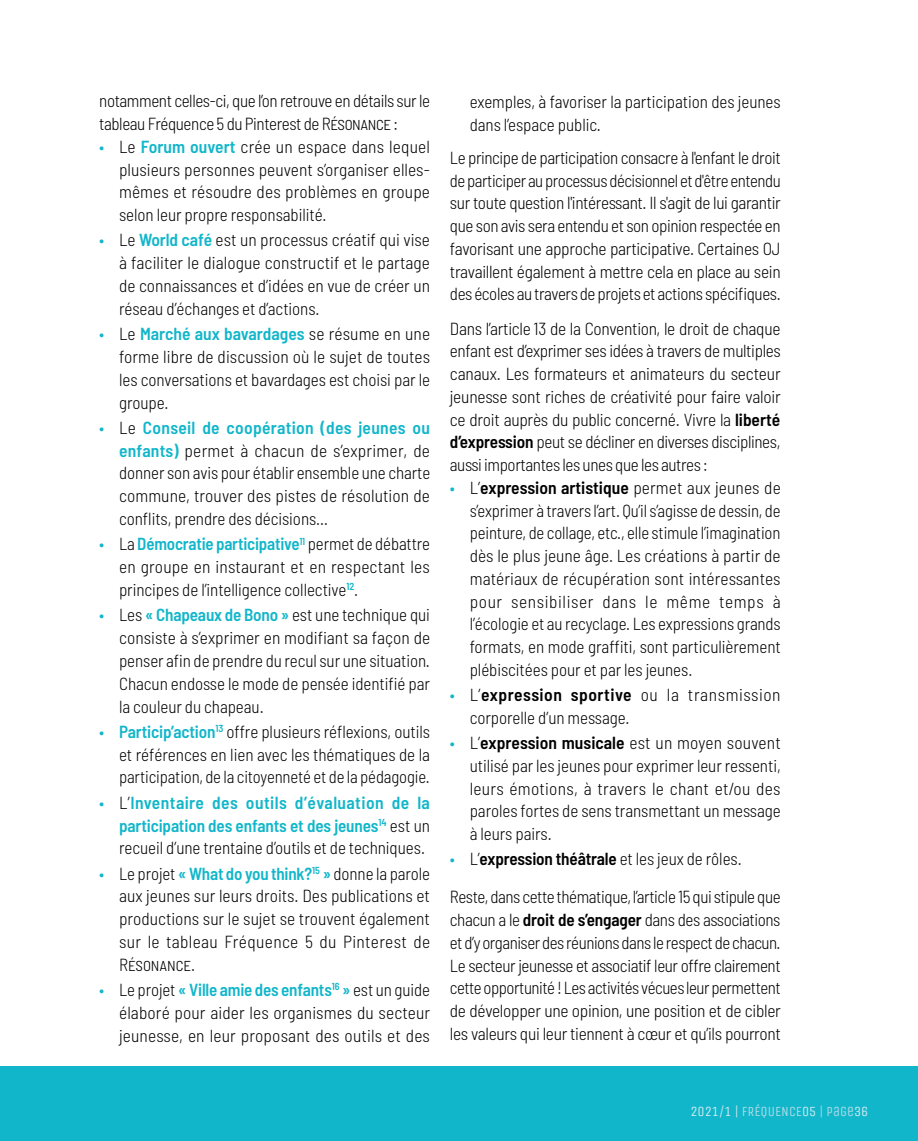
<style>
.page{position:relative;width:918px;height:1141px;background:#fff}
.page>*{position:absolute;margin:0;border:0;box-sizing:border-box;transform-origin:0 0}
.t1{font:300 semi-condensed 17.5px/22.8px "Barlow";letter-spacing:-.005em;color:#000;text-align:justify}
.t2{font:300 semi-condensed 17.5px/22.8px "Barlow";letter-spacing:-.025em;color:#000}
.t3{font:600 semi-condensed 17.5px/22.8px "Barlow";letter-spacing:-.01em;color:#11b6ca;text-align:justify}
.t4{font:14px "Unica One";color:#aedce6}
.s1{color:#11b6ca}
.s2{font-weight:600;color:#11b6ca}
.s3{font-weight:300}
.s4{font-weight:300;color:#000}
.s5{font-weight:600}
.s6{color:#d2ebf1}
</style>
<div class="page">
<div style="left:0;top:1067px;width:918px;height:74px;background:#11b6ca"></div>
<p class="t2" style="left:99px;top:89px;width:332px">notamment celles-ci, que l’on retrouve en détails sur le tableau Fréquence 5 du Pinterest de Résonance :</p>
<p class="t1" style="left:119px;top:135px;width:312px;text-indent:-20px"><span class="s1">•</span> Le <span class="s2">Forum ouvert</span> crée un espace dans lequel plusieurs personnes peuvent s’organiser elles&shy;mêmes et résoudre des problèmes en groupe selon leur propre responsabilité.</p>
<p class="t1" style="left:119px;top:228px;width:312px;text-indent:-20px"><span class="s1">•</span> Le <span class="s2">World café</span> est un processus créatif qui vise à faciliter le dialogue constructif et le partage de connaissances et d’idées en vue de créer un réseau d’échanges et d’actions.</p>
<p class="t1" style="left:119px;top:322px;width:312px;text-indent:-20px"><span class="s1">•</span> Le <span class="s2">Marché aux bavardages</span> se résume en une forme libre de discussion où le sujet de toutes les conversations et bavardages est choisi par le groupe.</p>
<p class="t1" style="left:119px;top:416px;width:313px;text-indent:-20px"><span class="s1">•</span> Le <span class="s2">Conseil de coopération (des jeunes ou enfants)</span> permet à chacun de s’exprimer, de donner son avis pour établir ensemble une charte commune, trouver des pistes de résolution de conflits, prendre des décisions…</p>
<p class="t1" style="left:119px;top:532px;width:312px;text-indent:-20px"><span class="s1">•</span> La <span class="s2">Démocratie participative</span><sup>11</sup> permet de débattre en groupe en instaurant et en respectant les principes de l’intelligence collective<sup>12</sup>.</p>
<p class="t1" style="left:119px;top:603px;width:313px;text-indent:-20px"><span class="s1">•</span> Les <span class="s2">« Chapeaux de Bono »</span> est une technique qui consiste à s’exprimer en modifiant sa façon de penser afin de prendre du recul sur une situation.<br>Chacun endosse le mode de pensée identifié par la couleur du chapeau.</p>
<p class="t1" style="left:119px;top:720px;width:312px;text-indent:-20px"><span class="s1">•</span> <span class="s2">Particip’action</span><sup>13</sup> offre plusieurs réflexions, outils et références en lien avec les thématiques de la participation, de la citoyenneté et de la pédagogie.</p>
<p class="t3" style="left:119px;top:791px;width:312px;text-indent:-20px"><span class="s3">•</span> <span class="s4">L’</span>Inventaire des outils d’évaluation de la participation des enfants et des jeunes<sup>14</sup> <span class="s4">est un recueil d’une trentaine d’outils et de techniques.</span></p>
<p class="t1" style="left:119px;top:861px;width:313px;text-indent:-20px"><span class="s1">•</span> Le projet <span class="s2">« What do you think?</span><sup>15</sup> <span class="s2">»</span> donne la parole aux jeunes sur leurs droits. Des publications et productions sur le sujet se trouvent également sur le tableau Fréquence 5 du Pinterest de Résonance.</p>
<p class="t1" style="left:119px;top:978px;width:312px;text-indent:-20px"><span class="s1">•</span> Le projet <span class="s2">« Ville amie des enfants</span><sup>16</sup> <span class="s2">»</span> est un guide élaboré pour aider les organismes du secteur jeunesse, en leur proposant des outils et des</p>
<p class="t1" style="left:470px;top:90px;width:312px">exemples, à favoriser la participation des jeunes dans l’espace public.</p>
<p class="t1" style="left:450px;top:146px;width:332px">Le principe de participation consacre à l'enfant le droit de participer au processus décisionnel et d'être entendu sur toute question l'intéressant. Il s'agit de lui garantir que son avis sera entendu et son opinion respectée en favorisant une approche participative. Certaines OJ travaillent également à mettre cela en place au sein des écoles au travers de projets et actions spécifiques.</p>
<p class="t1" style="left:450px;top:316px;width:332px">Dans l’article 13 de la Convention, le droit de chaque enfant est d’exprimer ses idées à travers de multiples canaux. Les formateurs et animateurs du secteur jeunesse sont riches de créativité pour faire valoir ce droit auprès du public concerné. Vivre la <span class="s5">liberté d’expression</span> peut se décliner en diverses disciplines, aussi importantes les unes que les autres :</p>
<p class="t1" style="left:470px;top:476px;width:313px;text-indent:-20px"><span class="s1">•</span> L’<span class="s5">expression artistique</span> permet aux jeunes de s’exprimer à travers l’art. Qu’il s’agisse de dessin, de peinture, de collage, etc., elle stimule l’imagination dès le plus jeune âge. Les créations à partir de matériaux de récupération sont intéressantes pour sensibiliser dans le même temps à l’écologie et au recyclage. Les expressions grands formats, en mode graffiti, sont particulièrement plébiscitées pour et par les jeunes.</p>
<p class="t1" style="left:470px;top:683px;width:312px;text-indent:-20px"><span class="s1">•</span> L’<span class="s5">expression sportive</span> ou la transmission corporelle d’un message.</p>
<p class="t1" style="left:470px;top:731px;width:312px;text-indent:-20px"><span class="s1">•</span> L’<span class="s5">expression musicale</span> est un moyen souvent utilisé par les jeunes pour exprimer leur ressenti, leurs émotions, à travers le chant et/ou des paroles fortes de sens transmettant un message à leurs pairs.</p>
<p class="t2" style="left:450px;top:840px;width:332px;line-height:38px"><span class="s1">•</span> L’<span class="s5">expression théâtrale</span> et les jeux de rôles.<br>Reste, dans cette thématique, l’article 15 qui stipule que</p>
<p class="t1" style="left:450px;top:908px;width:332px">chacun a le <span class="s5">droit de s’engager</span> dans des associations et d’y organiser des réunions dans le respect de chacun.<br>Le secteur jeunesse et associatif leur offre clairement cette opportunité ! Les activités vécues leur permettent de développer une opinion, une position et de cibler les valeurs qui leur tiennent à cœur et qu’ils pourront</p>
<p class="t4" style="left:690px;top:1103px;width:179px"><span class="s6">2021/1 |</span> FRÉQUENCE<span class="s6">05</span> | page<span class="s6">36</span></p>
</div>
